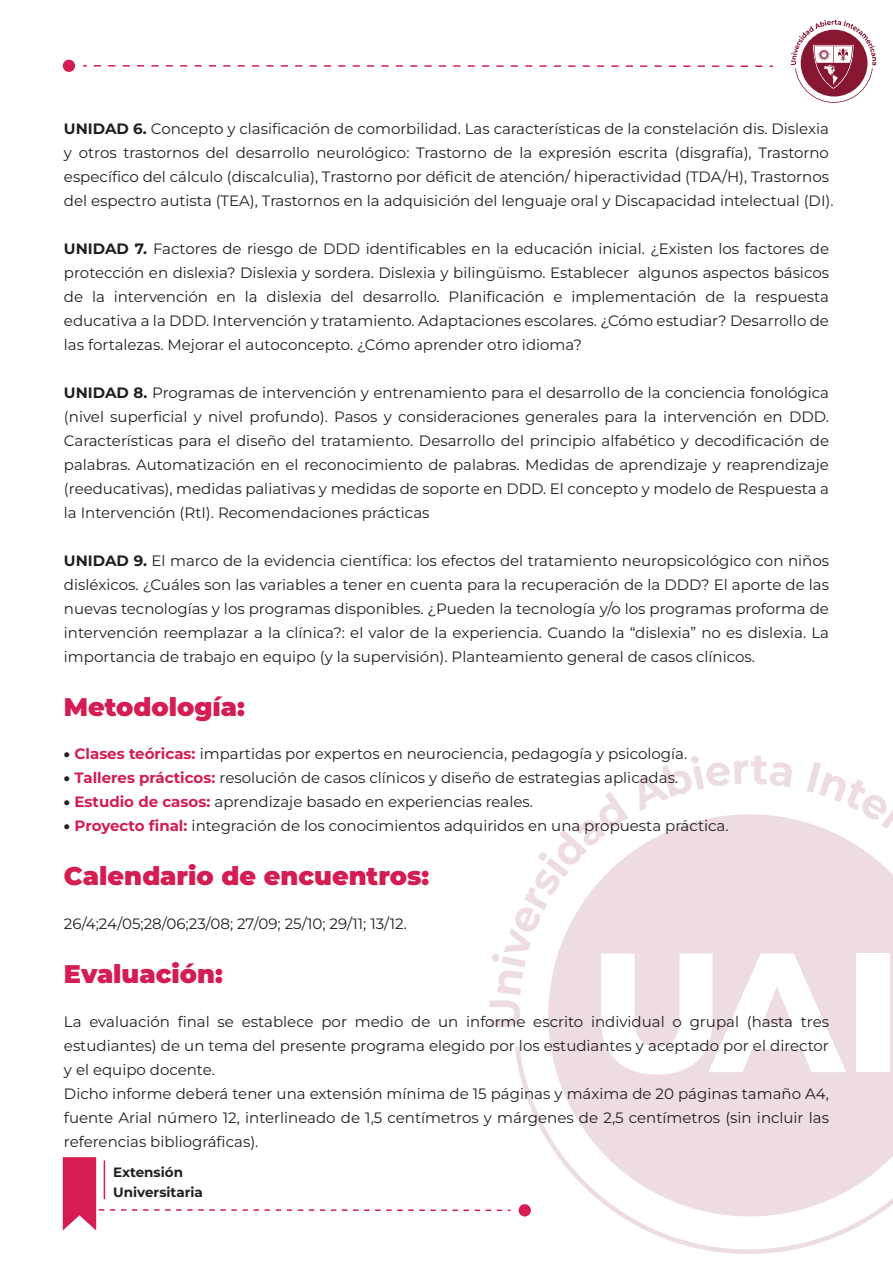
<style>
.page{position:relative;width:893px;height:1263px;background:#fff}
.page>*{position:absolute;margin:0;border:0;box-sizing:border-box;transform-origin:0 0}
.t1{font:900 25.5px "Montserrat";color:#d31d53}
.t2{font:15px/24px "Montserrat";color:#231f20;text-align:justify}
.t3{font:700 13.5px/20.9px "Montserrat";color:#231f20}
.s1{font-weight:700}
.s2{font-weight:900}
.s3{font-weight:700;color:#d31d53}
</style>
<div class="page">
<svg style="left:94px;top:65px;width:679px;height:2px"></svg>
<div style="left:63px;top:60px;width:12px;height:12px;background:#d31d53;border-radius:50%"></div>
<svg style="left:791px;top:20px;width:85px;height:83px"></svg>
<svg style="left:62px;top:755px;width:831px;height:499px"></svg>
<div style="left:519px;top:1204px;width:12px;height:12px;background:#d31d53;border-radius:50%"></div>
<p class="t2" style="left:64px;top:116px;width:771px;text-align:left"><span class="s1">UNIDAD 6.</span> Concepto y clasificación de comorbilidad. Las características de la constelación dis. Dislexia y otros trastornos del desarrollo neurológico: Trastorno de la expresión escrita (disgrafía), Trastorno específico del cálculo (discalculia), Trastorno por déficit de atención/ hiperactividad (TDA/H), Trastornos del espectro autista (TEA), Trastornos en la adquisición del lenguaje oral y Discapacidad intelectual (DI).</p>
<p class="t2" style="left:64px;top:236px;width:767px"><span class="s1">UNIDAD 7.</span> Factores de riesgo de DDD identificables en la educación inicial. ¿Existen los factores de protección en dislexia? Dislexia y sordera. Dislexia y bilingüismo. Establecer algunos aspectos básicos de la intervención en la dislexia del desarrollo. Planificación e implementación de la respuesta educativa a la DDD. Intervención y tratamiento. Adaptaciones escolares. ¿Cómo estudiar? Desarrollo de las fortalezas. Mejorar el autoconcepto. ¿Cómo aprender otro idioma?</p>
<p class="t2" style="left:64px;top:380px;width:767px"><span class="s1">UNIDAD 8.</span> Programas de intervención y entrenamiento para el desarrollo de la conciencia fonológica (nivel superficial y nivel profundo). Pasos y consideraciones generales para la intervención en DDD.<br>Características para el diseño del tratamiento. Desarrollo del principio alfabético y decodificación de palabras. Automatización en el reconocimiento de palabras. Medidas de aprendizaje y reaprendizaje (reeducativas), medidas paliativas y medidas de soporte en DDD. El concepto y modelo de Respuesta a la Intervención (RtI). Recomendaciones prácticas</p>
<p class="t2" style="left:64px;top:548px;width:767px"><span class="s1">UNIDAD 9.</span> El marco de la evidencia científica: los efectos del tratamiento neuropsicológico con niños disléxicos. ¿Cuáles son las variables a tener en cuenta para la recuperación de la DDD? El aporte de las nuevas tecnologías y los programas disponibles. ¿Pueden la tecnología y/o los programas proforma de intervención reemplazar a la clínica?: el valor de la experiencia. Cuando la “dislexia” no es dislexia. La importancia de trabajo en equipo (y la supervisión). Planteamiento general de casos clínicos.</p>
<h1 class="t1" style="left:64px;top:687px;width:182px">Metodología:</h1>
<p class="t2" style="left:64px;top:741px;width:625px"><span class="s2">•</span> <span class="s3">Clases teóricas:</span> impartidas por expertos en neurociencia, pedagogía y psicología.</p>
<p class="t2" style="left:64px;top:765px;width:616px"><span class="s2">•</span> <span class="s3">Talleres prácticos:</span> resolución de casos clínicos y diseño de estrategias aplicadas.</p>
<p class="t2" style="left:64px;top:789px;width:470px"><span class="s2">•</span> <span class="s3">Estudio de casos:</span> aprendizaje basado en experiencias reales.</p>
<p class="t2" style="left:64px;top:813px;width:666px"><span class="s2">•</span> <span class="s3">Proyecto final:</span> integración de los conocimientos adquiridos en una propuesta práctica.</p>
<h1 class="t1" style="left:64px;top:857px;width:367px">Calendario de encuentros:</h1>
<p class="t2" style="left:64px;top:911px;width:345px">26/4;24/05;28/06;23/08; 27/09; 25/10; 29/11; 13/12.</p>
<h1 class="t1" style="left:64px;top:955px;width:160px">Evaluación:</h1>
<p class="t2" style="left:64px;top:1009px;width:767px;text-align:left">La evaluación final se establece por medio de un informe escrito individual o grupal (hasta tres estudiantes) de un tema del presente programa elegido por los estudiantes y aceptado por el director y el equipo docente.<br>Dicho informe deberá tener una extensión mínima de 15 páginas y máxima de 20 páginas tamaño A4, fuente Arial número 12, interlineado de 1,5 centímetros y márgenes de 2,5 centímetros (sin incluir las referencias bibliográficas).</p>
<p class="t3" style="left:113px;top:1160px;width:91px">Extensión<br>Universitaria</p>
</div>
